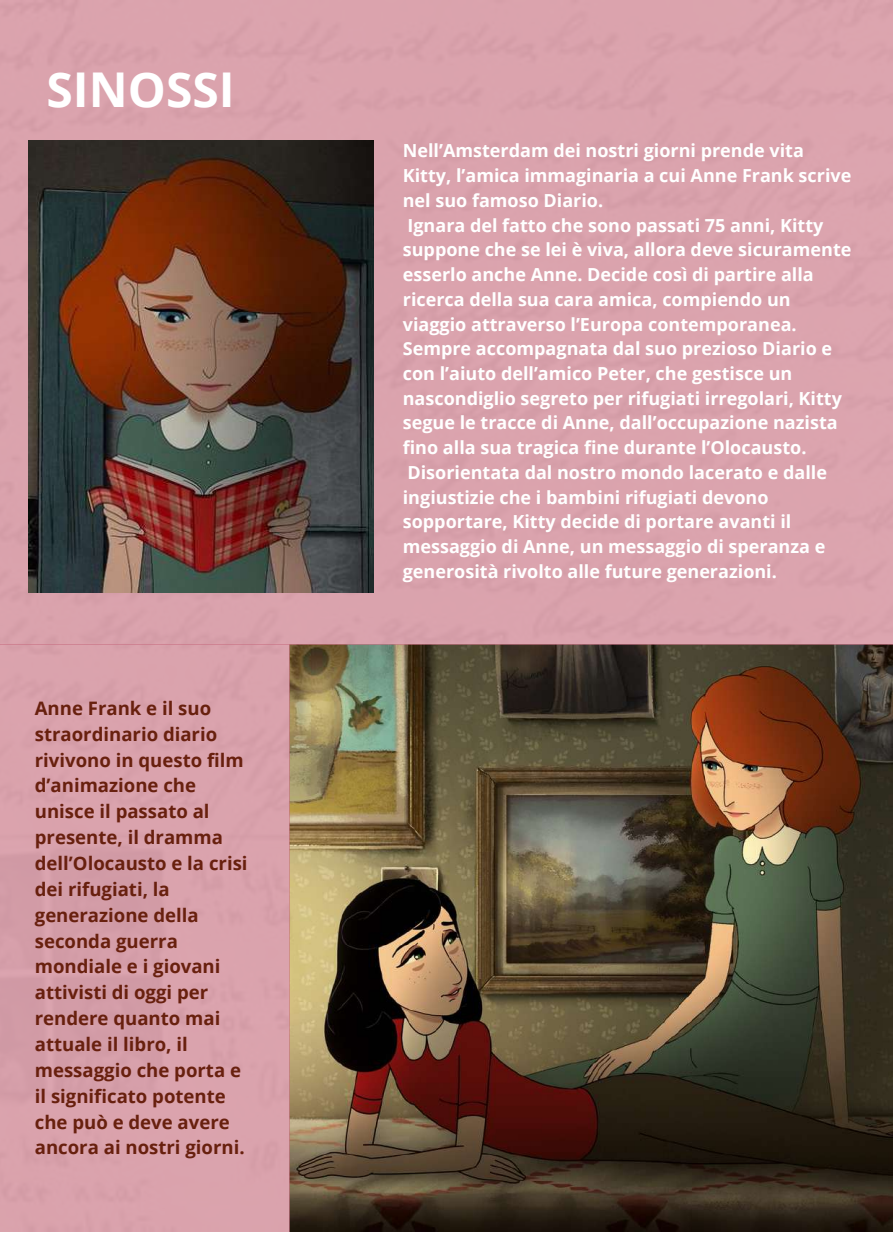
<style>
.page{position:relative;width:893px;height:1233px;background:#fff}
.page>*{position:absolute;margin:0;border:0;box-sizing:border-box;transform-origin:0 0}
.t1{font:700 48px "Open Sans";color:#fff}
.t2{font:700 18.6px/25.8px "Open Sans";color:#68200e}
.t3{font:700 18px/24.8px "Open Sans";color:#fff}
</style>
<div class="page">
<img style="left:289px;top:645px;width:603px;height:587px">
<div style="left:0;top:0;width:892px;height:644px;background:#dba3ad"></div>
<img style="left:28px;top:140px;width:345px;height:452px">
<div style="left:0;top:645px;width:289px;height:587px;background:#daa2ac"></div>
<h1 class="t1" style="left:47px;top:55px;width:190px">SINOSSI</h1>
<p class="t2" style="left:35px;top:695px;width:214px">Anne Frank e il suo straordinario diario rivivono in questo film d’animazione che unisce il passato al presente, il dramma dell’Olocausto e la crisi dei rifugiati, la generazione della seconda guerra mondiale e i giovani attivisti di oggi per rendere quanto mai attuale il libro, il messaggio che porta e il significato potente che può e deve avere ancora ai nostri giorni.</p>
<p class="t3" style="left:403px;top:138px;width:450px">Nell’Amsterdam dei nostri giorni prende vita Kitty, l’amica immaginaria a cui Anne Frank scrive nel suo famoso Diario.<br>Ignara del fatto che sono passati 75 anni, Kitty suppone che se lei è viva, allora deve sicuramente esserlo anche Anne. Decide così di partire alla ricerca della sua cara amica, compiendo un viaggio attraverso l’Europa contemporanea.<br>Sempre accompagnata dal suo prezioso Diario e con l’aiuto dell’amico Peter, che gestisce un nascondiglio segreto per rifugiati irregolari, Kitty segue le tracce di Anne, dall’occupazione nazista fino alla sua tragica fine durante l’Olocausto.<br>Disorientata dal nostro mondo lacerato e dalle ingiustizie che i bambini rifugiati devono sopportare, Kitty decide di portare avanti il messaggio di Anne, un messaggio di speranza e generosità rivolto alle future generazioni.</p>
</div>
